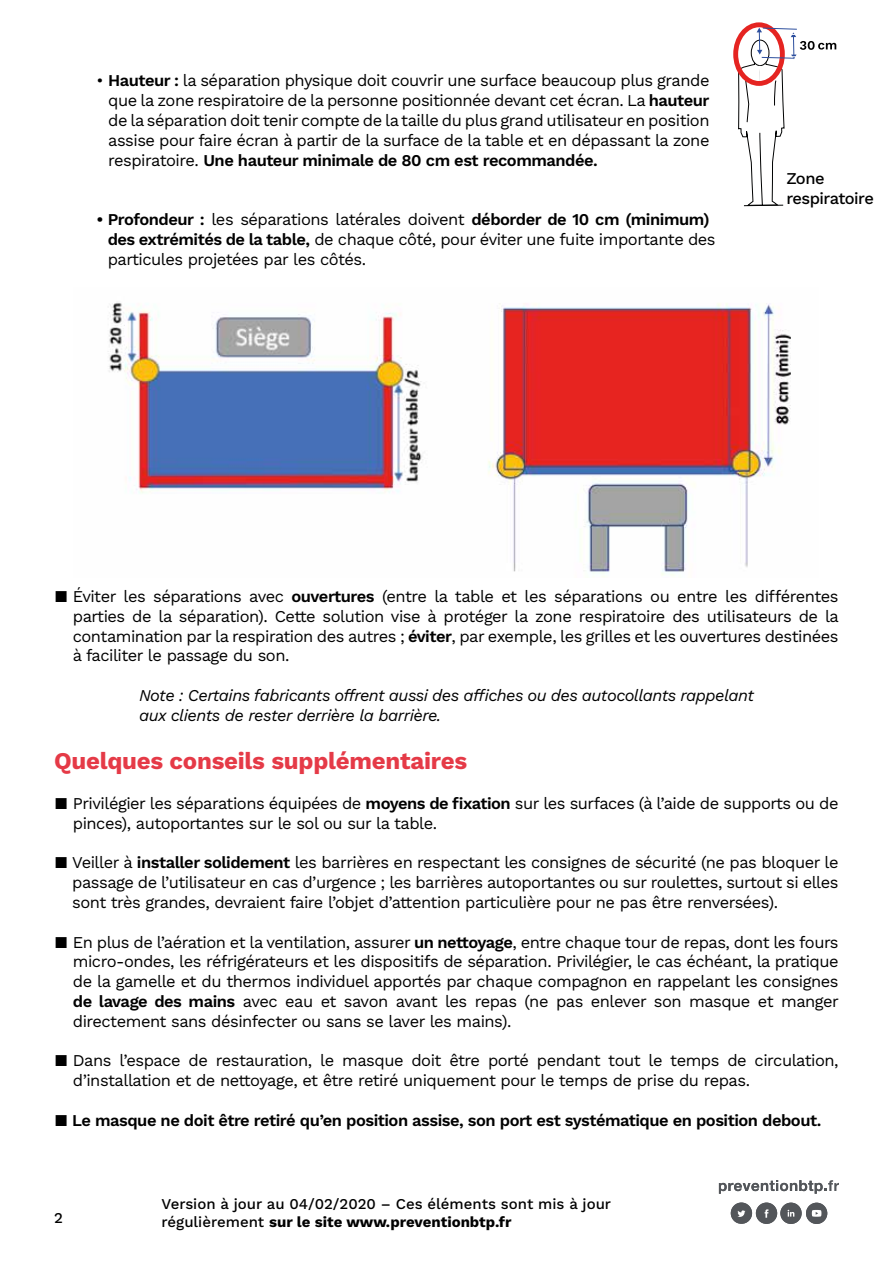
<style>
.page{position:relative;width:893px;height:1263px;background:#fff}
.page>*{position:absolute;margin:0;border:0;box-sizing:border-box;transform-origin:0 0}
.t1{font:700 24px "Work Sans";letter-spacing:-.01em;color:#e53a47}
.t2{font:16.5px/19.8px "Work Sans";letter-spacing:-.03em;color:#000;text-align:justify}
.t3{font:italic 16.5px/19.8px "Work Sans";letter-spacing:-.03em;color:#000}
.t4{font:600 16.5px "Work Sans";letter-spacing:-.03em;color:#000}
.t5{font:500 16.5px/19.8px "Work Sans";letter-spacing:-.03em;color:#000}
.t6{font:500 15px "Work Sans";color:#000}
.t7{font:700 15px "Work Sans";color:#000}
.s1{font-weight:600}
.s2{font-weight:400}
.s3{font-weight:500}
</style>
<div class="page">
<img style="left:109px;top:302px;width:682px;height:275px">
<div style="left:733px;top:22px;width:52px;height:64px;border:5px solid #e52421;border-radius:50%"></div>
<svg style="left:737px;top:28px;width:99px;height:178px"></svg>
<div style="left:731px;top:1202px;width:21px;height:22px;background:#53565a;border-radius:50%"></div>
<svg style="left:737px;top:1210px;width:8px;height:7px"></svg>
<div style="left:756px;top:1202px;width:21px;height:22px;background:#53565a;border-radius:50%"></div>
<svg style="left:765px;top:1209px;width:3px;height:9px"></svg>
<div style="left:780px;top:1202px;width:22px;height:22px;background:#53565a;border-radius:50%"></div>
<svg style="left:788px;top:1210px;width:6px;height:6px"></svg>
<div style="left:806px;top:1203px;width:21px;height:21px;background:#53565a;border-radius:50%"></div>
<svg style="left:812px;top:1210px;width:9px;height:7px"></svg>
<svg style="left:719px;top:1180px;width:120px;height:14px"></svg>
<p class="t2" style="left:108px;top:70px;width:603px;text-indent:-12px">• <span class="s1">Hauteur :</span> la séparation physique doit couvrir une surface beaucoup plus grande que la zone respiratoire de la personne positionnée devant cet écran. La <span class="s1">hauteur </span>de la séparation doit tenir compte de la taille du plus grand utilisateur en position assise pour faire écran à partir de la surface de la table et en dépassant la zone respiratoire. <span class="s1">Une hauteur minimale de 80 cm est recommandée.</span></p>
<p class="t2" style="left:108px;top:209px;width:609px;text-align:left;text-indent:-11px"><span class="s1">• Profondeur :</span> les séparations latérales doivent <span class="s1">déborder de 10 cm (minimum) des extrémités de la table,</span> de chaque côté, pour éviter une fuite importante des particules projetées par les côtés.</p>
<p class="t5" style="left:786px;top:168px;width:89px">Zone respiratoire</p>
<p class="t2" style="left:73px;top:586px;width:768px;text-indent:-19px">■ Éviter les séparations avec <span class="s1">ouvertures</span> (entre la table et les séparations ou entre les différentes parties de la séparation). Cette solution vise à protéger la zone respiratoire des utilisateurs de la contamination par la respiration des autres ; <span class="s1">éviter</span>, par exemple, les grilles et les ouvertures destinées à faciliter le passage du son.</p>
<p class="t3" style="left:139px;top:684px;width:616px">Note : Certains fabricants offrent aussi des affiches ou des autocollants rappelant aux clients de rester derrière la barrière.</p>
<h1 class="t1" style="left:54px;top:743px;width:415px">Quelques conseils supplémentaires</h1>
<p class="t2" style="left:73px;top:793px;width:767px;text-indent:-19px">■ Privilégier les séparations équipées de <span class="s1">moyens de fixation</span> sur les surfaces (à l’aide de supports ou de pinces), autoportantes sur le sol ou sur la table.</p>
<p class="t2" style="left:72px;top:852px;width:768px;text-indent:-18px">■ Veiller à <span class="s1">installer solidement</span> les barrières en respectant les consignes de sécurité (ne pas bloquer le passage de l’utilisateur en cas d’urgence ; les barrières autoportantes ou sur roulettes, surtout si elles sont très grandes, devraient faire l’objet d’attention particulière pour ne pas être renversées).</p>
<p class="t2" style="left:73px;top:931px;width:768px;text-indent:-19px">■ En plus de l’aération et la ventilation, assurer <span class="s1">un nettoyage</span>, entre chaque tour de repas, dont les fours micro-ondes, les réfrigérateurs et les dispositifs de séparation. Privilégier, le cas échéant, la pratique de la gamelle et du thermos individuel apportés par chaque compagnon en rappelant les consignes <span class="s1">de lavage des mains</span> avec eau et savon avant les repas (ne pas enlever son masque et manger directement sans désinfecter ou sans se laver les mains).</p>
<p class="t2" style="left:73px;top:1050px;width:767px;text-indent:-19px">■ Dans l’espace de restauration, le masque doit être porté pendant tout le temps de circulation, d’installation et de nettoyage, et être retiré uniquement pour le temps de prise du repas.</p>
<p class="t4" style="left:54px;top:1108px;width:769px"><span class="s2">■</span> Le masque ne doit être retiré qu’en position assise, son port est systématique en position debout.</p>
<p class="t6" style="left:162px;top:1193px;width:451px">Version à jour au 04/02/2020 – Ces éléments sont mis à jour</p>
<p class="t6" style="left:54px;top:1207px;width:10px">2</p>
<p class="t7" style="left:162px;top:1211px;width:352px"><span class="s3">régulièrement</span> sur le site www.preventionbtp.fr</p>
</div>
